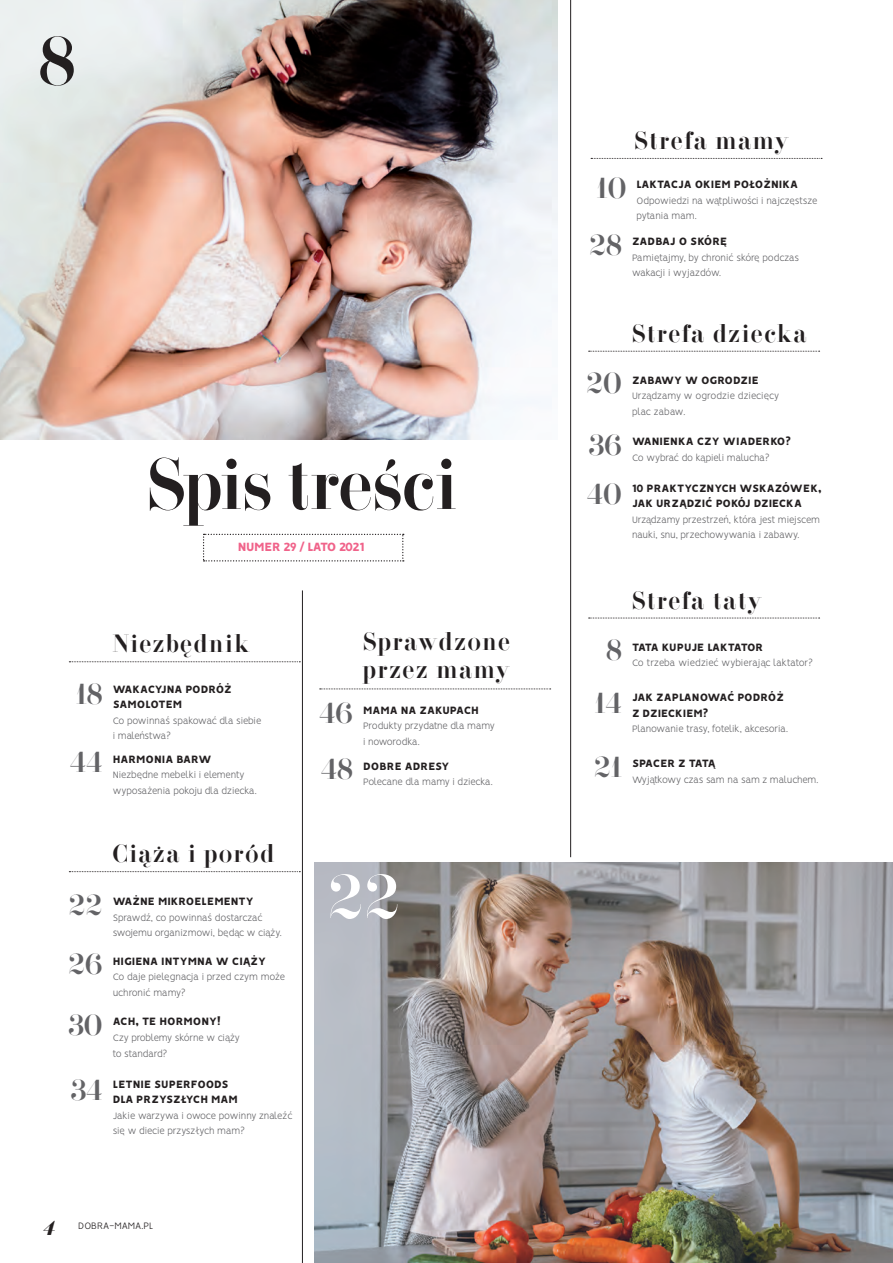
<style>
.page{position:relative;width:893px;height:1263px;background:#fff}
.page>*{position:absolute;margin:0;border:0;box-sizing:border-box;transform-origin:0 0}
.t1{font:67.05px "Domani CP";color:#231f20}
.t2{font:63px "Domani CP";color:#231f20}
.t3{font:57.75px "Domani CP";color:#fff}
.t4{font:27px "Domani CP";color:#636366}
.t5{font:23.25px/27.9px "Domani CP";letter-spacing:.075em;color:#231f20}
.t6{font:800 13.5px "Vision";letter-spacing:-.075em;color:#f0638a}
.t7{font:800 12px/15.6px "Vision";color:#231f20}
.t8{font:300 10.5px/15.6px "Vision";color:#636366}
.t9{font:300 10.5px/15.6px "Vision";letter-spacing:-.03em;color:#636366}
.t10{font:300 10.5px/15.6px "Vision";letter-spacing:-.02em;color:#636366}
.t11{font:300 10.5px "Vision";color:#231f20}
.s1{font-family:"Playfair Display";font-weight:900;font-style:italic;font-size:21px}
</style>
<div class="page">
<img style="left:0;top:0;width:557px;height:439px">
<img style="left:315px;top:862px;width:578px;height:401px">
<svg style="left:320px;top:688px;width:231px;height:1px"></svg>
<hr style="left:302px;top:590px;width:1px;height:673px;background:#231f20">
<svg style="left:69px;top:661px;width:231px;height:1px"></svg>
<svg style="left:69px;top:871px;width:231px;height:1px"></svg>
<svg style="left:591px;top:158px;width:231px;height:1px"></svg>
<hr style="left:570px;top:0;width:1px;height:857px;background:#231f20">
<svg style="left:203px;top:534px;width:201px;height:27px"></svg>
<svg style="left:589px;top:351px;width:231px;height:1px"></svg>
<svg style="left:589px;top:618px;width:231px;height:1px"></svg>
<p class="t2" style="left:39px;top:22px;width:38px">8</p>
<p class="t1" style="left:147px;top:443px;width:311px">Spis treści</p>
<p class="t6" style="left:238px;top:539px;width:128px">NU MER 29 / LATO 2021</p>
<p class="t5" style="left:113px;top:632px;width:138px">Niezbędnik</p>
<p class="t4" style="left:76px;top:678px;width:28px">18</p>
<p class="t7" style="left:113px;top:682px;width:18px">WAKACY</p>
<p class="t7" style="left:161px;top:682px;width:33px">JNA PODR</p>
<p class="t7" style="left:216px;top:682px;width:18px">ÓŻ</p>
<p class="t7" style="left:113px;top:697px;width:71px">SAMOLOTEM</p>
<p class="t10" style="left:113px;top:713px;width:150px">Co powinnaś spakować dla siebie i maleństwa?</p>
<p class="t4" style="left:70px;top:745px;width:34px">44</p>
<p class="t7" style="left:113px;top:752px;width:98px">HARMONIA BARW</p>
<p class="t10" style="left:113px;top:768px;width:145px">Niezbędne mebelki i elementy wyposażenia pokoju dla dziecka.</p>
<p class="t5" style="left:113px;top:842px;width:163px">Ciąża i poród</p>
<p class="t4" style="left:69px;top:888px;width:36px">22</p>
<p class="t7" style="left:113px;top:895px;width:63px">WAŻNE MIKROE</p>
<p class="t7" style="left:202px;top:895px;width:53px">LEMENTY</p>
<p class="t8" style="left:113px;top:911px;width:171px">Sprawdź, co powinnaś dostarczać swojemu organizmowi, będąc w ciąży.</p>
<p class="t4" style="left:68px;top:947px;width:36px">26</p>
<p class="t7" style="left:113px;top:954px;width:27px">HIGIENA</p>
<p class="t7" style="left:161px;top:954px;width:105px">INTYMNA W CIĄŻY</p>
<p class="t8" style="left:113px;top:970px;width:174px">Co daje pielęgnacja i przed czym może uchronić mamy?</p>
<p class="t4" style="left:68px;top:1008px;width:36px">30</p>
<p class="t7" style="left:113px;top:1015px;width:9px">ACH</p>
<p class="t7" style="left:136px;top:1015px;width:33px">, TE HOR</p>
<p class="t7" style="left:184px;top:1015px;width:19px">MONY</p>
<p class="t7" style="left:217px;top:1015px;width:5px">!</p>
<p class="t9" style="left:113px;top:1031px;width:129px">Czy problemy skórne w ciąży to standard?</p>
<p class="t4" style="left:71px;top:1073px;width:33px">34</p>
<p class="t7" style="left:113px;top:1077px;width:125px">LETNIE SUPERFOODS<br>DLA PRZYSZŁYCH MAM</p>
<p class="t8" style="left:113px;top:1109px;width:181px">Jakie warzywa i owoce powinny znaleźć się w diecie przyszłych mam?</p>
<p class="t5" style="left:363px;top:629px;width:148px">Sprawdzone przez mamy</p>
<p class="t4" style="left:319px;top:696px;width:35px">46</p>
<p class="t7" style="left:363px;top:703px;width:117px">MAMA NA ZAKUPACH</p>
<p class="t9" style="left:363px;top:719px;width:133px">Produkty przydatne dla mamy i noworodka.</p>
<p class="t4" style="left:321px;top:753px;width:33px">48</p>
<p class="t7" style="left:363px;top:759px;width:88px">DOBRE ADRESY</p>
<p class="t9" style="left:363px;top:775px;width:131px">Polecane dla mamy i dziecka.</p>
<p class="t3" style="left:327px;top:861px;width:74px">22</p>
<p class="t11" style="left:45px;top:1219px;width:110px"><span class="s1">4</span> dobra-mama.pl</p>
<p class="t5" style="left:634px;top:129px;width:155px">Strefa mamy</p>
<p class="t4" style="left:597px;top:171px;width:31px">10</p>
<p class="t7" style="left:637px;top:178px;width:163px">LAKTAC JA OKIEM POŁOŻNIKA</p>
<p class="t8" style="left:637px;top:194px;width:182px">Odpowiedzi na wątpliwości i najczęstsze pytania mam.</p>
<p class="t4" style="left:589px;top:228px;width:34px">28</p>
<p class="t7" style="left:632px;top:235px;width:9px">ZADBA</p>
<p class="t7" style="left:670px;top:235px;width:58px">J O SKÓRĘ</p>
<p class="t8" style="left:632px;top:251px;width:169px">Pamiętajmy, by chronić skórę podczas wakacji i wyjazdów.</p>
<p class="t5" style="left:632px;top:321px;width:176px">Strefa dziecka</p>
<p class="t4" style="left:586px;top:367px;width:37px">20</p>
<p class="t7" style="left:632px;top:373px;width:9px">ZABA</p>
<p class="t7" style="left:661px;top:373px;width:64px">WY W OGRODZIE</p>
<p class="t8" style="left:632px;top:389px;width:148px">Urządzamy w ogrodzie dziecięcy plac zabaw.</p>
<p class="t4" style="left:589px;top:428px;width:34px">36</p>
<p class="t7" style="left:632px;top:435px;width:160px">WANIENKA CZY WIADERKO?</p>
<p class="t8" style="left:632px;top:451px;width:139px">Co wybrać do kąpieli malucha?</p>
<p class="t4" style="left:587px;top:477px;width:36px">40</p>
<p class="t7" style="left:632px;top:481px;width:155px">10 PRAKTYCZNYCH WSKAZÓW</p>
<p class="t7" style="left:803px;top:481px;width:20px">EK,</p>
<p class="t7" style="left:632px;top:497px;width:171px">JAK URZĄDZIĆ POKÓJ DZIECKA</p>
<p class="t8" style="left:632px;top:513px;width:190px">Urządzamy przestrzeń, która jest miejscem nauki, snu, przechowywania i zabawy.</p>
<p class="t5" style="left:632px;top:588px;width:130px">Strefa taty</p>
<p class="t4" style="left:606px;top:633px;width:17px">8</p>
<p class="t7" style="left:632px;top:640px;width:38px">TATA KUPU</p>
<p class="t7" style="left:691px;top:640px;width:64px">JE LAK TATOR</p>
<p class="t8" style="left:632px;top:656px;width:182px">Co trzeba wiedzieć wybierając laktator?</p>
<p class="t4" style="left:595px;top:686px;width:29px">14</p>
<p class="t7" style="left:632px;top:691px;width:33px">JAK ZAP</p>
<p class="t7" style="left:679px;top:691px;width:14px">LANO</p>
<p class="t7" style="left:708px;top:691px;width:39px">WAĆ PODR</p>
<p class="t7" style="left:768px;top:691px;width:18px">ÓŻ</p>
<p class="t7" style="left:632px;top:706px;width:3px">ZDZIECKIE</p>
<p class="t7" style="left:694px;top:706px;width:16px">M?</p>
<p class="t9" style="left:632px;top:722px;width:158px">P lanowanie trasy, fotelik, akcesoria.</p>
<p class="t4" style="left:594px;top:750px;width:30px">21</p>
<p class="t7" style="left:632px;top:757px;width:15px">SPACER</p>
<p class="t7" style="left:678px;top:757px;width:39px">Z TATĄ</p>
<p class="t9" style="left:632px;top:773px;width:188px">Wyjątkowy czas sam na sam z maluchem.</p>
</div>
